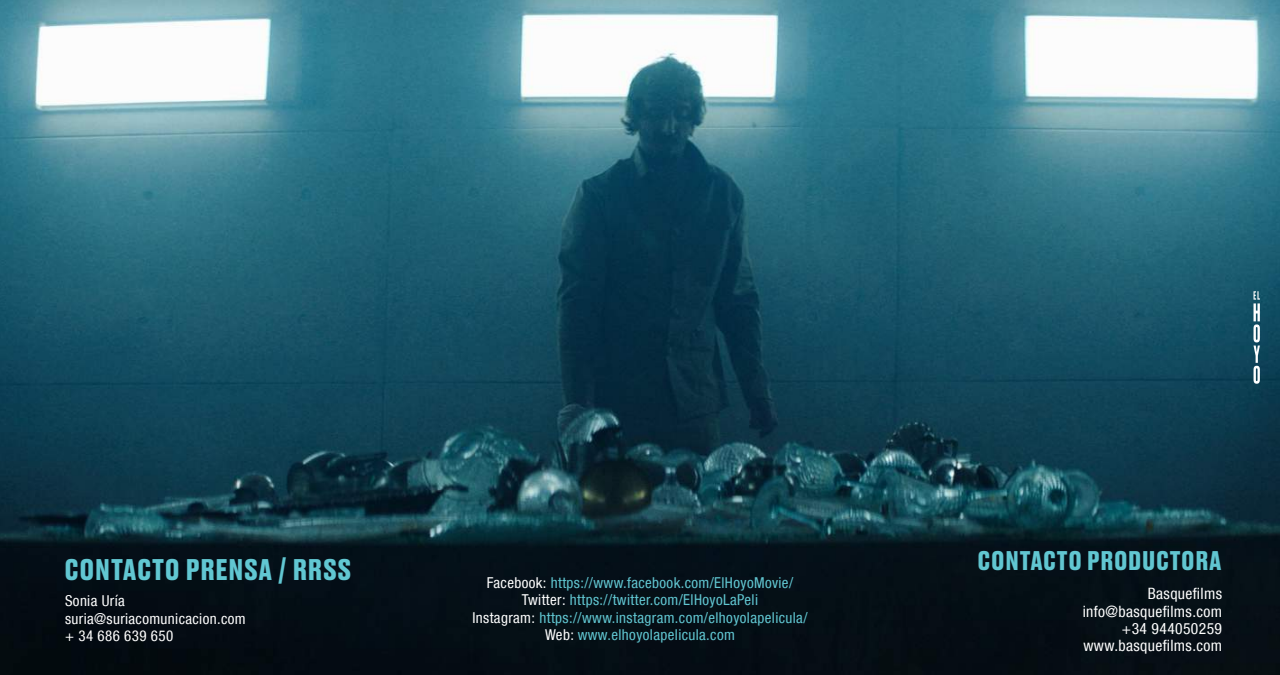
<style>
.page{position:relative;width:1280px;height:675px;background:#fff}
.page>*{position:absolute;margin:0;border:0;box-sizing:border-box;transform-origin:0 0}
.t1{font:700 28.12px "Druk Text";letter-spacing:.025em;color:#61c7d2}
.t2{font:700 25.44px "Druk Text";letter-spacing:.025em;color:#61c6d1}
.t3{font:condensed 15.62px/17.6px "Helvetica Neue LT Com";letter-spacing:.025em;color:#fff;text-align:right}
.t4{font:condensed 15px/17.5px "Helvetica Neue LT Com";letter-spacing:.025em;color:#61c7d2;text-align:center}
.t5{font:condensed 15px/17.5px "Helvetica Neue LT Com";letter-spacing:.025em;color:#fff}
.s1{color:#fff}
</style>
<div class="page">
<img style="left:0;top:0;width:1280px;height:675px">
<svg style="left:1254px;top:291px;width:6px;height:93px"></svg>
<h1 class="t1" style="left:64px;top:548px;width:288px">CONTACTO PRENSA / RRSS</h1>
<h2 class="t2" style="left:978px;top:541px;width:245px">CONTACTO PRODUCTORA</h2>
<p class="t4" style="left:472px;top:574px;width:337px"><span class="s1">Facebook:</span> https://www.facebook.com/ElHoyoMovie/ <span class="s1">Twitter:</span> https://twitter.com/ElHoyoLaPeli<br><span class="s1">Instagram:</span> https://www.instagram.com/elhoyolapelicula/ <span class="s1">Web:</span> www.elhoyolapelicula.com</p>
<p class="t3" style="left:1083px;top:585px;width:141px">Basquefilms info@basquefilms.com +34 944050259</p>
<p class="t5" style="left:65px;top:592px;width:182px">Sonia Uría suria@suriacomunicacion.com + 34 686 639 650</p>
<p class="t3" style="left:1083px;top:636px;width:140px">www.basquefilms.com</p>
</div>
